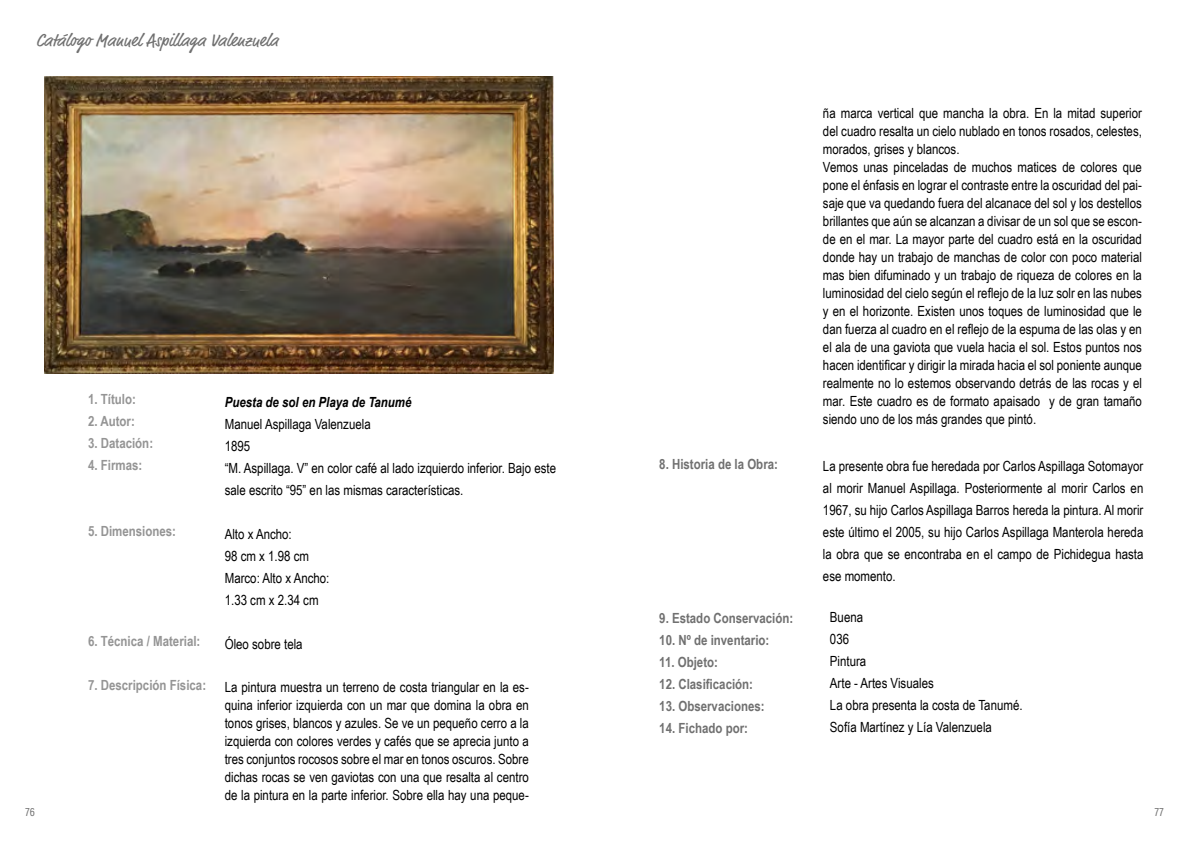
<style>
.page{position:relative;width:1191px;height:842px;background:#fff}
.page>*{position:absolute;margin:0;border:0;box-sizing:border-box;transform-origin:0 0}
.t1{font:18px "Market OT";color:#707070}
.t2{font:14px/18px "Arial Narrow";color:#000}
.t3{font:700 14px "Arial Narrow";color:#707070}
.t4{font:700 14px "Arial Narrow";color:#949494}
.t5{font:italic 700 14px "Arial Narrow";color:#000}
.t6{font:12px "Acumin Pro Cond";color:#707070}
</style>
<div class="page">
<img style="left:44px;top:76px;width:509px;height:298px">
<p class="t1" style="left:36px;top:29px;width:244px">Catálogo Manuel Aspillaga Valenzuela</p>
<p class="t4" style="left:88px;top:389px;width:49px">1. Título:</p>
<p class="t4" style="left:88px;top:411px;width:48px">2. Autor:</p>
<p class="t4" style="left:88px;top:433px;width:67px">3. Datación:</p>
<p class="t4" style="left:88px;top:455px;width:56px">4. Firmas:</p>
<p class="t4" style="left:88px;top:521px;width:90px">5. Dimensiones:</p>
<p class="t4" style="left:88px;top:631px;width:114px">6. Técnica / Material:</p>
<p class="t4" style="left:88px;top:675px;width:120px">7. Descripción Física:</p>
<p class="t5" style="left:225px;top:392px;width:188px">Puesta de sol en Playa de Tanumé</p>
<p class="t2" style="left:225px;top:413px;width:333px;line-height:22px">Manuel Aspillaga Valenzuela<br>1895<br>“M. Aspillaga. V” en color café al lado izquierdo inferior. Bajo este sale escrito “95” en las mismas características.</p>
<p class="t2" style="left:225px;top:523px;width:106px;line-height:22px">Alto x Ancho:<br>98 cm x 1.98 cm<br>Marco: Alto x Ancho:<br>1.33 cm x 2.34 cm</p>
<p class="t2" style="left:225px;top:635px;width:79px">Óleo sobre tela</p>
<p class="t2" style="left:225px;top:677px;width:305px;text-align:justify">La pintura muestra un terreno de costa triangular en la es&shy;quina inferior izquierda con un mar que domina la obra en tonos grises, blancos y azules. Se ve un pequeño cerro a la izquierda con colores verdes y cafés que se aprecia junto a tres conjuntos rocosos sobre el mar en tonos oscuros. Sobre dichas rocas se ven gaviotas con una que resalta al centro de la pintura en la parte inferior. Sobre ella hay una peque-</p>
<p class="t3" style="left:659px;top:454px;width:120px">8. Historia de la Obra:</p>
<p class="t3" style="left:659px;top:608px;width:135px">9. Estado Conservación:</p>
<p class="t3" style="left:659px;top:630px;width:112px">10. Nº de inventario:</p>
<p class="t3" style="left:659px;top:652px;width:60px">11. Objeto:</p>
<p class="t3" style="left:659px;top:674px;width:95px">12. Clasificación:</p>
<p class="t3" style="left:659px;top:696px;width:107px">13. Observaciones:</p>
<p class="t3" style="left:659px;top:718px;width:90px">14. Fichado por:</p>
<p class="t2" style="left:823px;top:103px;width:320px">ña marca vertical que mancha la obra. En la mitad superior del cuadro resalta un cielo nublado en tonos rosados, celestes, morados, grises y blancos.<br>Vemos unas pinceladas de muchos matices de colores que pone el énfasis en lograr el contraste entre la oscuridad del pai&shy;saje que va quedando fuera del alcanace del sol y los destellos brillantes que aún se alcanzan a divisar de un sol que se escon&shy;de en el mar. La mayor parte del cuadro está en la oscuridad donde hay un trabajo de manchas de color con poco material mas bien difuminado y un trabajo de riqueza de colores en la luminosidad del cielo según el reflejo de la luz solr en las nubes y en el horizonte. Existen unos toques de luminosidad que le dan fuerza al cuadro en el reflejo de la espuma de las olas y en el ala de una gaviota que vuela hacia el sol. Estos puntos nos hacen identificar y dirigir la mirada hacia el sol poniente aunque realmente no lo estemos observando detrás de las rocas y el mar. Este cuadro es de formato apaisado y de gran tamaño siendo uno de los más grandes que pintó.</p>
<p class="t2" style="left:823px;top:454px;width:322px;line-height:22px;text-align:justify">La presente obra fue heredada por Carlos Aspillaga Sotomayor al morir Manuel Aspillaga. Posteriormente al morir Carlos en 1967, su hijo Carlos Aspillaga Barros hereda la pintura. Al morir este último el 2005, su hijo Carlos Aspillaga Manterola hereda la obra que se encontraba en el campo de Pichidegua hasta ese momento.</p>
<p class="t2" style="left:830px;top:606px;width:194px;line-height:22px">Buena<br>036<br>Pintura<br>Arte - Artes Visuales<br>La obra presenta la costa de Tanumé.<br>Sofía Martínez y Lía Valenzuela</p>
<p class="t6" style="left:26px;top:804px;width:11px">76</p>
<p class="t6" style="left:1154px;top:804px;width:10px">77</p>
</div>
